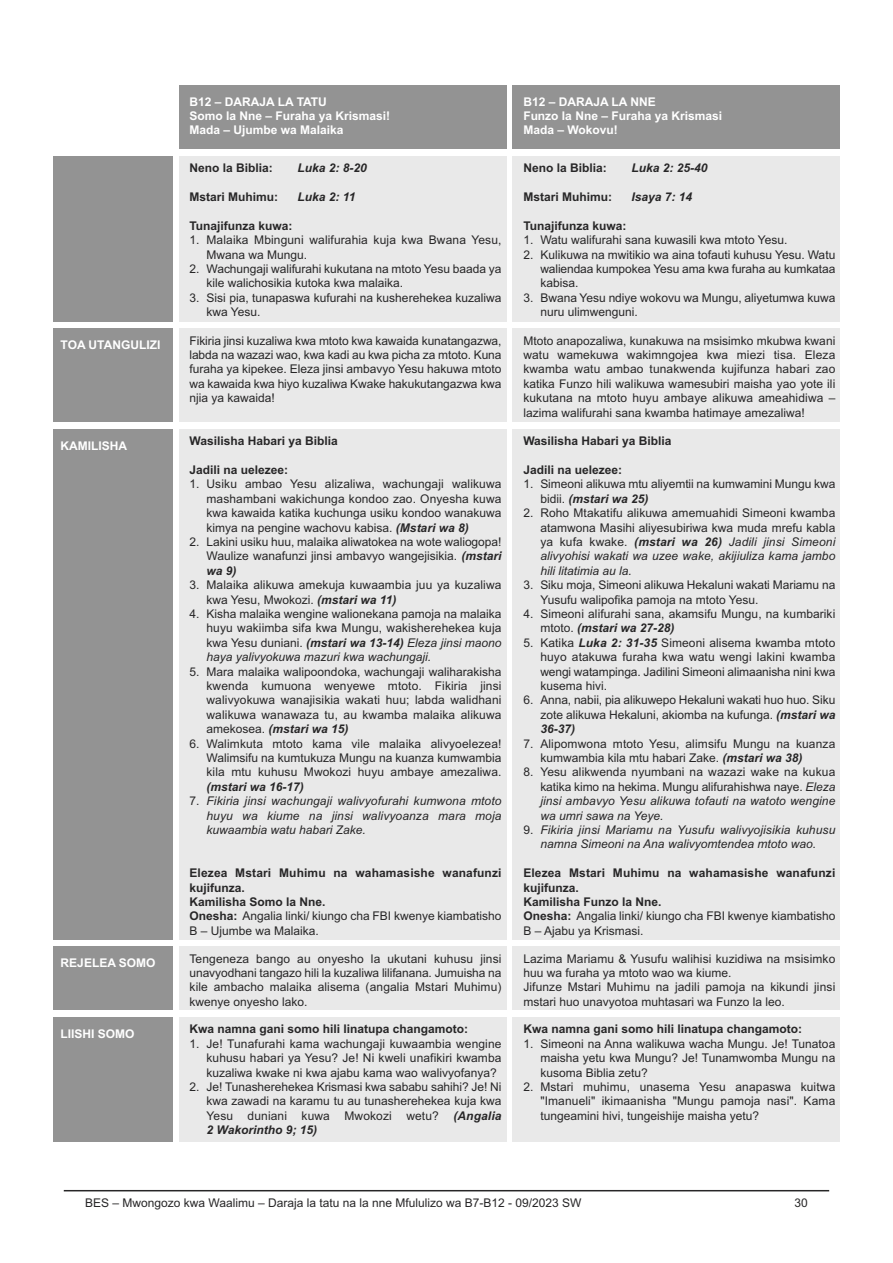
<style>
.page{position:relative;width:893px;height:1263px;background:#fff}
.page>*{position:absolute;margin:0;border:0;box-sizing:border-box;transform-origin:0 0}
.t1{font:12px/14.4px "Arial";color:#272627;text-align:justify}
.t2{font:700 12px/14.4px "Arial";color:#272627}
.t3{font:italic 12px/14.4px "Arial";letter-spacing:.01em;color:#272627;text-align:justify}
.t4{font:700 12px/14.4px "Arial";color:#fff}
.t5{font:italic 700 12px "Arial";color:#272627}
.s1{font-weight:700;font-style:italic}
.s2{font-style:italic}
.s3{font-style:normal}
.s4{font-weight:400}
</style>
<div class="page">
<hr style="left:64px;top:1190px;width:765px;height:1px;background:#272627">
<div style="left:179px;top:85px;width:327px;height:64px;background:#939393"></div>
<div style="left:513px;top:85px;width:327px;height:64px;background:#939393"></div>
<div style="left:53px;top:156px;width:119px;height:165px;background:#939393"></div>
<div style="left:179px;top:156px;width:327px;height:165px;background:#e9e9e9"></div>
<div style="left:513px;top:156px;width:327px;height:165px;background:#e9e9e9"></div>
<div style="left:53px;top:328px;width:119px;height:94px;background:#939393"></div>
<div style="left:179px;top:328px;width:327px;height:94px;background:#e9e9e9"></div>
<div style="left:513px;top:328px;width:327px;height:94px;background:#e9e9e9"></div>
<div style="left:53px;top:429px;width:119px;height:510px;background:#939393"></div>
<div style="left:179px;top:429px;width:327px;height:510px;background:#e9e9e9"></div>
<div style="left:513px;top:429px;width:327px;height:510px;background:#e9e9e9"></div>
<div style="left:53px;top:946px;width:119px;height:64px;background:#939393"></div>
<div style="left:179px;top:946px;width:327px;height:64px;background:#e9e9e9"></div>
<div style="left:513px;top:946px;width:327px;height:64px;background:#e9e9e9"></div>
<div style="left:53px;top:1017px;width:119px;height:125px;background:#939393"></div>
<div style="left:179px;top:1017px;width:327px;height:125px;background:#e9e9e9"></div>
<div style="left:513px;top:1017px;width:327px;height:125px;background:#e9e9e9"></div>
<p class="t4" style="left:190px;top:94px;width:202px">B12 – DARAJA LA TATU<br>Somo la Nne – Furaha ya Krismasi!<br>Mada – Ujumbe wa Malaika</p>
<p class="t4" style="left:523px;top:94px;width:200px">B12 – DARAJA LA NNE<br>Funzo la Nne – Furaha ya Krismasi<br>Mada – Wokovu!</p>
<p class="t2" style="left:190px;top:161px;width:85px">Neno la Biblia:</p>
<p class="t5" style="left:298px;top:161px;width:71px">Luka 2: 8-20</p>
<p class="t2" style="left:190px;top:190px;width:90px">Mstari Muhimu:</p>
<p class="t5" style="left:298px;top:190px;width:59px">Luka 2: 11</p>
<p class="t2" style="left:190px;top:218px;width:105px">Tunajifunza kuwa:</p>
<p class="t1" style="left:207px;top:233px;width:296px;text-indent:-17px">1. Malaika Mbinguni walifurahia kuja kwa Bwana Yesu,<br>Mwana wa Mungu.</p>
<p class="t1" style="left:207px;top:262px;width:296px;text-indent:-17px">2. Wachungaji walifurahi kukutana na mtoto Yesu baada ya kile walichosikia kutoka kwa malaika.</p>
<p class="t1" style="left:207px;top:290px;width:296px;text-indent:-17px">3. Sisi pia, tunapaswa kufurahi na kusherehekea kuzaliwa kwa Yesu.</p>
<p class="t2" style="left:523px;top:161px;width:85px">Neno la Biblia:</p>
<p class="t5" style="left:631px;top:161px;width:78px">Luka 2: 25-40</p>
<p class="t2" style="left:523px;top:190px;width:90px">Mstari Muhimu:</p>
<p class="t5" style="left:631px;top:190px;width:62px">Isaya 7: 14</p>
<p class="t2" style="left:523px;top:218px;width:105px">Tunajifunza kuwa:</p>
<p class="t1" style="left:523px;top:233px;width:266px">1. Watu walifurahi sana kuwasili kwa mtoto Yesu.</p>
<p class="t1" style="left:540px;top:247px;width:296px;text-indent:-17px">2. Kulikuwa na mwitikio wa aina tofauti kuhusu Yesu. Watu waliendaa kumpokea Yesu ama kwa furaha au kumkataa kabisa.</p>
<p class="t1" style="left:540px;top:290px;width:296px;text-indent:-17px">3. Bwana Yesu ndiye wokovu wa Mungu, aliyetumwa kuwa nuru ulimwenguni.</p>
<p class="t4" style="left:61px;top:338px;width:101px">TOA UTANGULIZI</p>
<p class="t1" style="left:190px;top:333px;width:313px">Fikiria jinsi kuzaliwa kwa mtoto kwa kawaida kunatangazwa, labda na wazazi wao, kwa kadi au kwa picha za mtoto. Kuna furaha ya kipekee. Eleza jinsi ambavyo Yesu hakuwa mtoto wa kawaida kwa hiyo kuzaliwa Kwake hakukutangazwa kwa njia ya kawaida!</p>
<p class="t1" style="left:523px;top:333px;width:313px">Mtoto anapozaliwa, kunakuwa na msisimko mkubwa kwani watu wamekuwa wakimngojea kwa miezi tisa. Eleza kwamba watu ambao tunakwenda kujifunza habari zao katika Funzo hili walikuwa wamesubiri maisha yao yote ili kukutana na mtoto huyu ambaye alikuwa ameahidiwa – lazima walifurahi sana kwamba hatimaye amezaliwa!</p>
<p class="t4" style="left:61px;top:438px;width:68px">KAMILISHA</p>
<p class="t2" style="left:190px;top:434px;width:150px">Wasilisha Habari ya Biblia</p>
<p class="t2" style="left:190px;top:463px;width:100px">Jadili na uelezee:</p>
<p class="t1" style="left:207px;top:477px;width:296px;text-indent:-17px">1. Usiku ambao Yesu alizaliwa, wachungaji walikuwa mashambani wakichunga kondoo zao. Onyesha kuwa kwa kawaida katika kuchunga usiku kondoo wanakuwa kimya na pengine wachovu kabisa. <span class="s1">(Mstari wa 8)</span></p>
<p class="t1" style="left:207px;top:535px;width:296px;text-indent:-17px">2. Lakini usiku huu, malaika aliwatokea na wote waliogopa!<br>Waulize wanafunzi jinsi ambavyo wangejisikia. <span class="s1">(mstari wa 9)</span></p>
<p class="t1" style="left:207px;top:578px;width:296px;text-indent:-17px">3. Malaika alikuwa amekuja kuwaambia juu ya kuzaliwa kwa Yesu, Mwokozi. <span class="s1">(mstari wa 11)</span></p>
<p class="t1" style="left:207px;top:607px;width:296px;text-indent:-17px">4. Kisha malaika wengine walionekana pamoja na malaika huyu wakiimba sifa kwa Mungu, wakisherehekea kuja kwa Yesu duniani. <span class="s1">(mstari wa 13-14)</span> <span class="s2">Eleza jinsi maono haya yalivyokuwa mazuri kwa wachungaji.</span></p>
<p class="t1" style="left:207px;top:664px;width:296px;text-indent:-17px">5. Mara malaika walipoondoka, wachungaji waliharakisha kwenda kumuona wenyewe mtoto. Fikiria jinsi walivyokuwa wanajisikia wakati huu; labda walidhani walikuwa wanawaza tu, au kwamba malaika alikuwa amekosea. <span class="s1">(mstari wa 15)</span></p>
<p class="t1" style="left:207px;top:736px;width:296px;text-indent:-17px">6. Walimkuta mtoto kama vile malaika alivyoelezea!<br>Walimsifu na kumtukuza Mungu na kuanza kumwambia kila mtu kuhusu Mwokozi huyu ambaye amezaliwa.</p>
<p class="t5" style="left:207px;top:780px;width:99px">(mstari wa 16-17)</p>
<p class="t3" style="left:207px;top:794px;width:296px;text-indent:-17px"><span class="s3">7.</span> Fikiria jinsi wachungaji walivyofurahi kumwona mtoto huyu wa kiume na jinsi walivyoanza mara moja kuwaambia watu habari Zake.</p>
<p class="t2" style="left:190px;top:866px;width:313px">Elezea Mstari Muhimu na wahamasishe wanafunzi kujifunza.<br>Kamilisha Somo la Nne.<br>Onesha: <span class="s4">Angalia linki/ kiungo cha FBI kwenye kiambatisho<br>B – Ujumbe wa Malaika.</span></p>
<p class="t2" style="left:523px;top:434px;width:150px">Wasilisha Habari ya Biblia</p>
<p class="t2" style="left:523px;top:463px;width:100px">Jadili na uelezee:</p>
<p class="t1" style="left:540px;top:477px;width:296px;text-indent:-17px">1. Simeoni alikuwa mtu aliyemtii na kumwamini Mungu kwa bidii. <span class="s1">(mstari wa 25)</span></p>
<p class="t1" style="left:540px;top:506px;width:296px;text-indent:-17px">2. Roho Mtakatifu alikuwa amemuahidi Simeoni kwamba atamwona Masihi aliyesubiriwa kwa muda mrefu kabla ya kufa kwake. <span class="s1">(mstari wa 26)</span> <span class="s2">Jadili jinsi Simeoni alivyohisi wakati wa uzee wake, akijiuliza kama jambo hili litatimia au la.</span></p>
<p class="t1" style="left:540px;top:578px;width:296px;text-indent:-17px">3. Siku moja, Simeoni alikuwa Hekaluni wakati Mariamu na<br>Yusufu walipofika pamoja na mtoto Yesu.</p>
<p class="t1" style="left:540px;top:607px;width:296px;text-indent:-17px">4. Simeoni alifurahi sana, akamsifu Mungu, na kumbariki mtoto. <span class="s1">(mstari wa 27-28)</span></p>
<p class="t1" style="left:540px;top:635px;width:296px;text-indent:-17px">5. Katika <span class="s1">Luka 2: 31-35</span> Simeoni alisema kwamba mtoto huyo atakuwa furaha kwa watu wengi lakini kwamba wengi watampinga. Jadilini Simeoni alimaanisha nini kwa kusema hivi.</p>
<p class="t1" style="left:540px;top:693px;width:296px;text-indent:-17px">6. Anna, nabii, pia alikuwepo Hekaluni wakati huo huo. Siku zote alikuwa Hekaluni, akiomba na kufunga. <span class="s1">(mstari wa 36-37)</span></p>
<p class="t1" style="left:540px;top:736px;width:296px;text-indent:-17px">7. Alipomwona mtoto Yesu, alimsifu Mungu na kuanza kumwambia kila mtu habari Zake. <span class="s1">(mstari wa 38)</span></p>
<p class="t1" style="left:540px;top:765px;width:296px;text-indent:-17px">8. Yesu alikwenda nyumbani na wazazi wake na kukua katika kimo na hekima. Mungu alifurahishwa naye. <span class="s2">Eleza jinsi ambavyo Yesu alikuwa tofauti na watoto wengine wa umri sawa na Yeye.</span></p>
<p class="t3" style="left:523px;top:823px;width:313px;text-align:center"><span class="s3">9.</span> Fikiria jinsi Mariamu na Yusufu walivyojisikia kuhusu namna Simeoni na Ana walivyomtendea mtoto wao.</p>
<p class="t2" style="left:523px;top:866px;width:313px">Elezea Mstari Muhimu na wahamasishe wanafunzi kujifunza.<br>Kamilisha Funzo la Nne.<br>Onesha: <span class="s4">Angalia linki/ kiungo cha FBI kwenye kiambatisho<br>B – Ajabu ya Krismasi.</span></p>
<p class="t4" style="left:61px;top:956px;width:96px">REJELEA SOMO</p>
<p class="t1" style="left:190px;top:951px;width:314px">Tengeneza bango au onyesho la ukutani kuhusu jinsi unavyodhani tangazo hili la kuzaliwa lilifanana. Jumuisha na kile ambacho malaika alisema (angalia Mstari Muhimu) kwenye onyesho lako.</p>
<p class="t1" style="left:523px;top:951px;width:313px;text-align:left">Lazima Mariamu &amp; Yusufu walihisi kuzidiwa na msisimko huu wa furaha ya mtoto wao wa kiume.<br>Jifunze Mstari Muhimu na jadili pamoja na kikundi jinsi mstari huo unavyotoa muhtasari wa Funzo la leo.</p>
<p class="t4" style="left:61px;top:1026px;width:76px">LIISHI SOMO</p>
<p class="t2" style="left:190px;top:1022px;width:280px">Kwa namna gani somo hili linatupa changamoto:</p>
<p class="t1" style="left:207px;top:1036px;width:296px;text-indent:-17px">1. Je! Tunafurahi kama wachungaji kuwaambia wengine kuhusu habari ya Yesu? Je! Ni kweli unafikiri kwamba kuzaliwa kwake ni kwa ajabu kama wao walivyofanya?</p>
<p class="t1" style="left:207px;top:1080px;width:296px;text-indent:-17px">2. Je! Tunasherehekea Krismasi kwa sababu sahihi? Je! Ni kwa zawadi na karamu tu au tunasherehekea kuja kwa Yesu duniani kuwa Mwokozi wetu? <span class="s1">(Angalia 2 Wakorintho 9; 15)</span></p>
<p class="t2" style="left:523px;top:1022px;width:280px">Kwa namna gani somo hili linatupa changamoto:</p>
<p class="t1" style="left:540px;top:1036px;width:296px;text-indent:-17px">1. Simeoni na Anna walikuwa wacha Mungu. Je! Tunatoa maisha yetu kwa Mungu? Je! Tunamwomba Mungu na kusoma Biblia zetu?</p>
<p class="t1" style="left:540px;top:1080px;width:296px;text-indent:-17px">2. Mstari muhimu, unasema Yesu anapaswa kuitwa "Imanueli" ikimaanisha "Mungu pamoja nasi". Kama tungeamini hivi, tungeishije maisha yetu?</p>
<p class="t1" style="left:85px;top:1195px;width:498px">BES – Mwongozo kwa Waalimu – Daraja la tatu na la nne Mfululizo wa B7-B12 - 09/2023 SW</p>
<p class="t1" style="left:795px;top:1195px;width:15px">30</p>
</div>
